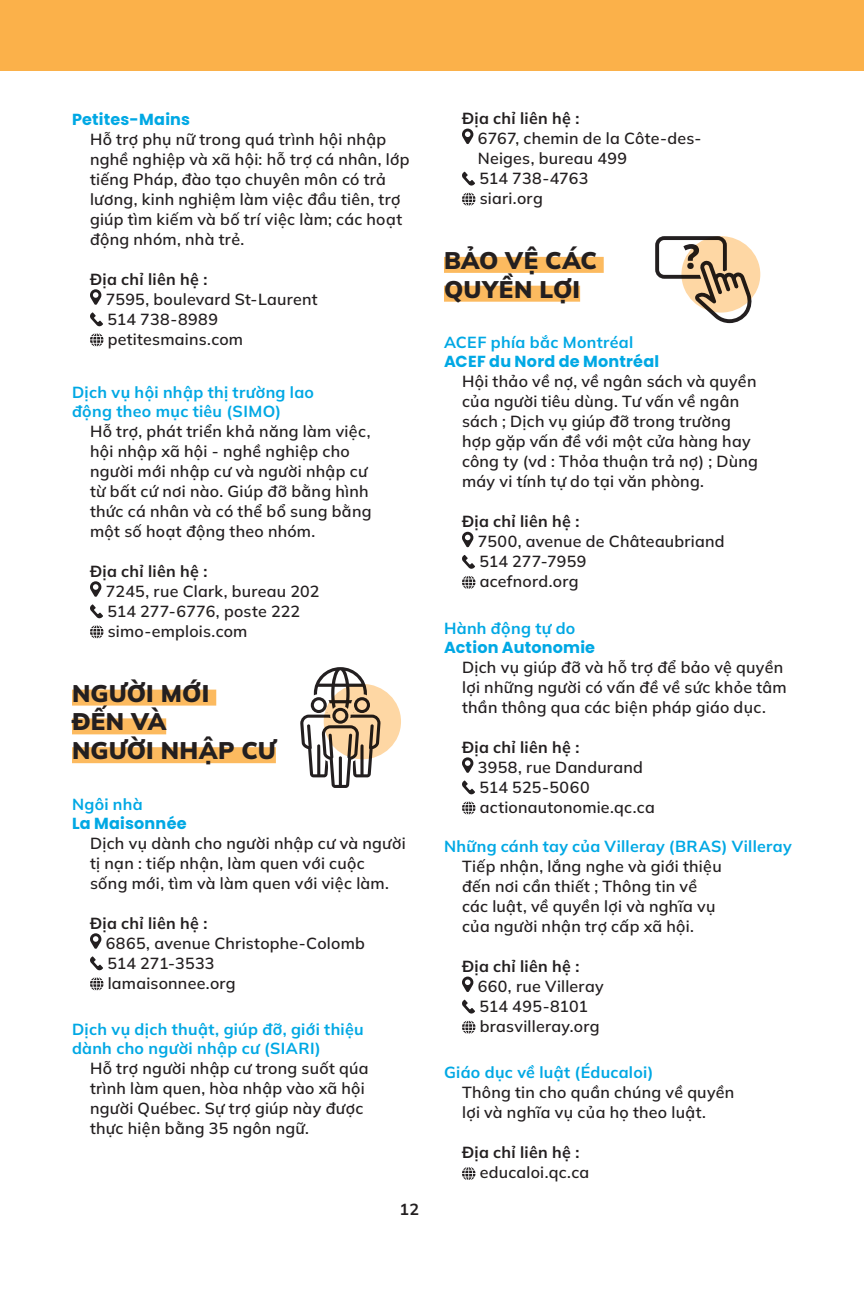
<style>
.page{position:relative;width:864px;height:1296px;background:#fff}
.page>*{position:absolute;margin:0;border:0;box-sizing:border-box;transform-origin:0 0}
.Nom_de_sections{font:900 24px/28.8px "Mulish";letter-spacing:.01em;color:#231f20}
.Descriptions_organis{font:600 16px/20px "Mulish";letter-spacing:.015em;color:#231f20}
.Sous-titres{font:700 16px/19.2px "Mulish";letter-spacing:.02em;color:#00a8e4}
.Descriptions_organis-2{font:700 16px "Mulish";letter-spacing:.015em;color:#231f20}
.t1{font:700 16px "Poppins";letter-spacing:.015em;color:#00a8e4}
</style>
<div class="page">
<div style="left:72px;top:690px;width:144px;height:16px;background:#fcba5f"></div>
<div style="left:72px;top:718px;width:94px;height:16px;background:#fcba5f"></div>
<div style="left:72px;top:747px;width:204px;height:16px;background:#fcba5f"></div>
<svg style="left:90px;top:289px;width:11px;height:16px"></svg>
<svg style="left:90px;top:312px;width:13px;height:14px"></svg>
<svg style="left:90px;top:333px;width:13px;height:13px"></svg>
<svg style="left:90px;top:581px;width:11px;height:16px"></svg>
<svg style="left:90px;top:604px;width:13px;height:14px"></svg>
<svg style="left:90px;top:625px;width:13px;height:13px"></svg>
<svg style="left:90px;top:933px;width:11px;height:16px"></svg>
<svg style="left:90px;top:956px;width:13px;height:14px"></svg>
<svg style="left:90px;top:977px;width:13px;height:13px"></svg>
<div style="left:444px;top:257px;width:160px;height:16px;background:#fcba5f"></div>
<div style="left:444px;top:286px;width:136px;height:16px;background:#fcba5f"></div>
<svg style="left:462px;top:129px;width:11px;height:15px"></svg>
<svg style="left:462px;top:172px;width:13px;height:14px"></svg>
<svg style="left:462px;top:193px;width:13px;height:13px"></svg>
<svg style="left:462px;top:532px;width:11px;height:15px"></svg>
<svg style="left:462px;top:555px;width:13px;height:14px"></svg>
<svg style="left:462px;top:576px;width:13px;height:13px"></svg>
<svg style="left:462px;top:757px;width:11px;height:16px"></svg>
<svg style="left:462px;top:781px;width:13px;height:13px"></svg>
<svg style="left:462px;top:801px;width:13px;height:13px"></svg>
<svg style="left:462px;top:977px;width:11px;height:15px"></svg>
<svg style="left:462px;top:1000px;width:13px;height:14px"></svg>
<svg style="left:462px;top:1021px;width:13px;height:13px"></svg>
<svg style="left:462px;top:1167px;width:13px;height:13px"></svg>
<div style="left:0;top:0;width:864px;height:71px;background:#fbb14a"></div>
<div style="left:681px;top:236px;width:79px;height:77px;background:#fed7a4;border-radius:50%"></div>
<svg style="left:655px;top:236px;width:100px;height:88px"></svg>
<div style="left:324px;top:684px;width:77px;height:75px;background:#fed7a4;border-radius:50%"></div>
<svg style="left:300px;top:667px;width:83px;height:121px"></svg>
<p class="t1" style="left:72px;top:110px;width:120px">Petites-Mains</p>
<p class="Descriptions_organis" style="left:90px;top:129px;width:321px">Hỗ trợ phụ nữ trong quá trình hội nhập nghề nghiệp và xã hội: hỗ trợ cá nhân, lớp tiếng Pháp, đào tạo chuyên môn có trả lương, kinh nghiệm làm việc đầu tiên, trợ giúp tìm kiếm và bố trí việc làm; các hoạt động nhóm, nhà trẻ.</p>
<p class="Descriptions_organis-2" style="left:90px;top:268px;width:119px">Địa chỉ liên hệ :</p>
<p class="Descriptions_organis" style="left:106px;top:289px;width:214px">7595, boulevard St-Laurent</p>
<p class="Descriptions_organis" style="left:107px;top:309px;width:112px">514 738-8989</p>
<p class="Descriptions_organis" style="left:108px;top:329px;width:137px">petitesmains.com</p>
<p class="Sous-titres" style="left:72px;top:382px;width:244px">Dịch vụ hội nhập thị trường lao động theo mục tiêu (SIMO)</p>
<p class="Descriptions_organis" style="left:90px;top:421px;width:283px">Hỗ trợ, phát triển khả năng làm việc, hội nhập xã hội - nghề nghiệp cho người mới nhập cư và người nhập cư từ bất cứ nơi nào. Giúp đỡ bằng hình thức cá nhân và có thể bổ sung bằng một số hoạt động theo nhóm.</p>
<p class="Descriptions_organis-2" style="left:90px;top:560px;width:119px">Địa chỉ liên hệ :</p>
<p class="Descriptions_organis" style="left:106px;top:581px;width:215px">7245, rue Clark, bureau 202</p>
<p class="Descriptions_organis" style="left:107px;top:601px;width:194px">514 277-6776, poste 222</p>
<p class="Descriptions_organis" style="left:108px;top:621px;width:141px">simo-emplois.com</p>
<p class="Nom_de_sections" style="left:72px;top:678px;width:139px">NGƯỜI MỚI<br>ĐẾN VÀ</p>
<p class="Nom_de_sections" style="left:72px;top:736px;width:205px">NGƯỜI NHẬP CƯ</p>
<p class="Sous-titres" style="left:72px;top:794px;width:72px">Ngôi nhà</p>
<p class="t1" style="left:72px;top:814px;width:116px">La Maisonnée</p>
<p class="Descriptions_organis" style="left:90px;top:833px;width:317px">Dịch vụ dành cho người nhập cư và người tị nạn : tiếp nhận, làm quen với cuộc sống mới, tìm và làm quen với việc làm.</p>
<p class="Descriptions_organis-2" style="left:90px;top:912px;width:119px">Địa chỉ liên hệ :</p>
<p class="Descriptions_organis" style="left:106px;top:933px;width:261px">6865, avenue Christophe-Colomb</p>
<p class="Descriptions_organis" style="left:107px;top:953px;width:109px">514 271-3533</p>
<p class="Descriptions_organis" style="left:108px;top:973px;width:130px">lamaisonnee.org</p>
<p class="Sous-titres" style="left:72px;top:1019px;width:293px">Dịch vụ dịch thuật, giúp đỡ, giới thiệu dành cho người nhập cư (SIARI)</p>
<p class="Descriptions_organis" style="left:90px;top:1058px;width:280px">Hỗ trợ người nhập cư trong suốt qúa trình làm quen, hòa nhập vào xã hội người Québec. Sự trợ giúp này được thực hiện bằng 35 ngôn ngữ.</p>
<p class="Descriptions_organis-2" style="left:400px;top:1199px;width:21px">12</p>
<p class="Descriptions_organis-2" style="left:462px;top:108px;width:119px">Địa chỉ liên hệ :</p>
<p class="Descriptions_organis" style="left:478px;top:128px;width:225px">6767, chemin de la Côte-des-<br>Neiges, bureau 499</p>
<p class="Descriptions_organis" style="left:479px;top:168px;width:111px">514 738-4763</p>
<p class="Descriptions_organis" style="left:480px;top:188px;width:65px">siari.org</p>
<p class="Nom_de_sections" style="left:444px;top:245px;width:154px">BẢO VỆ CÁC<br>QUYỀN LỢI</p>
<p class="Sous-titres" style="left:444px;top:332px;width:191px">ACEF phía bắc Montréal</p>
<p class="t1" style="left:444px;top:352px;width:217px">ACEF du Nord de Montréal</p>
<p class="Descriptions_organis" style="left:462px;top:371px;width:297px">Hội thảo về nợ, về ngân sách và quyền của người tiêu dùng. Tư vấn về ngân sách ; Dịch vụ giúp đỡ trong trường hợp gặp vấn đề với một cửa hàng hay công ty (vd : Thỏa thuận trả nợ) ; Dùng máy vi tính tự do tại văn phòng.</p>
<p class="Descriptions_organis-2" style="left:462px;top:511px;width:119px">Địa chỉ liên hệ :</p>
<p class="Descriptions_organis" style="left:478px;top:531px;width:248px">7500, avenue de Châteaubriand</p>
<p class="Descriptions_organis" style="left:479px;top:551px;width:108px">514 277-7959</p>
<p class="Descriptions_organis" style="left:480px;top:571px;width:100px">acefnord.org</p>
<p class="Sous-titres" style="left:444px;top:618px;width:133px">Hành động tự do</p>
<p class="t1" style="left:444px;top:638px;width:153px">Action Autonomie</p>
<p class="Descriptions_organis" style="left:462px;top:657px;width:326px">Dịch vụ giúp đỡ và hỗ trợ để bảo vệ quyền lợi những người có vấn đề về sức khỏe tâm thần thông qua các biện pháp giáo dục.</p>
<p class="Descriptions_organis-2" style="left:462px;top:736px;width:119px">Địa chỉ liên hệ :</p>
<p class="Descriptions_organis" style="left:478px;top:757px;width:167px">3958, rue Dandurand</p>
<p class="Descriptions_organis" style="left:479px;top:777px;width:112px">514 525-5060</p>
<p class="Descriptions_organis" style="left:480px;top:797px;width:177px">actionautonomie.qc.ca</p>
<p class="Sous-titres" style="left:444px;top:836px;width:349px">Những cánh tay của Villeray (BRAS) Villeray</p>
<p class="Descriptions_organis" style="left:462px;top:856px;width:261px">Tiếp nhận, lắng nghe và giới thiệu đến nơi cần thiết ; Thông tin về các luật, về quyền lợi và nghĩa vụ của người nhận trợ cấp xã hội.</p>
<p class="Descriptions_organis-2" style="left:462px;top:956px;width:119px">Địa chỉ liên hệ :</p>
<p class="Descriptions_organis" style="left:478px;top:976px;width:128px">660, rue Villeray</p>
<p class="Descriptions_organis" style="left:479px;top:996px;width:110px">514 495-8101</p>
<p class="Descriptions_organis" style="left:480px;top:1016px;width:121px">brasvilleray.org</p>
<p class="Sous-titres" style="left:444px;top:1063px;width:211px">Giáo dục về luật (Éducaloi)</p>
<p class="Descriptions_organis" style="left:462px;top:1082px;width:274px">Thông tin cho quần chúng về quyền lợi và nghĩa vụ của họ theo luật.</p>
<p class="Descriptions_organis-2" style="left:462px;top:1142px;width:119px">Địa chỉ liên hệ :</p>
<p class="Descriptions_organis" style="left:480px;top:1162px;width:111px">educaloi.qc.ca</p>
</div>
